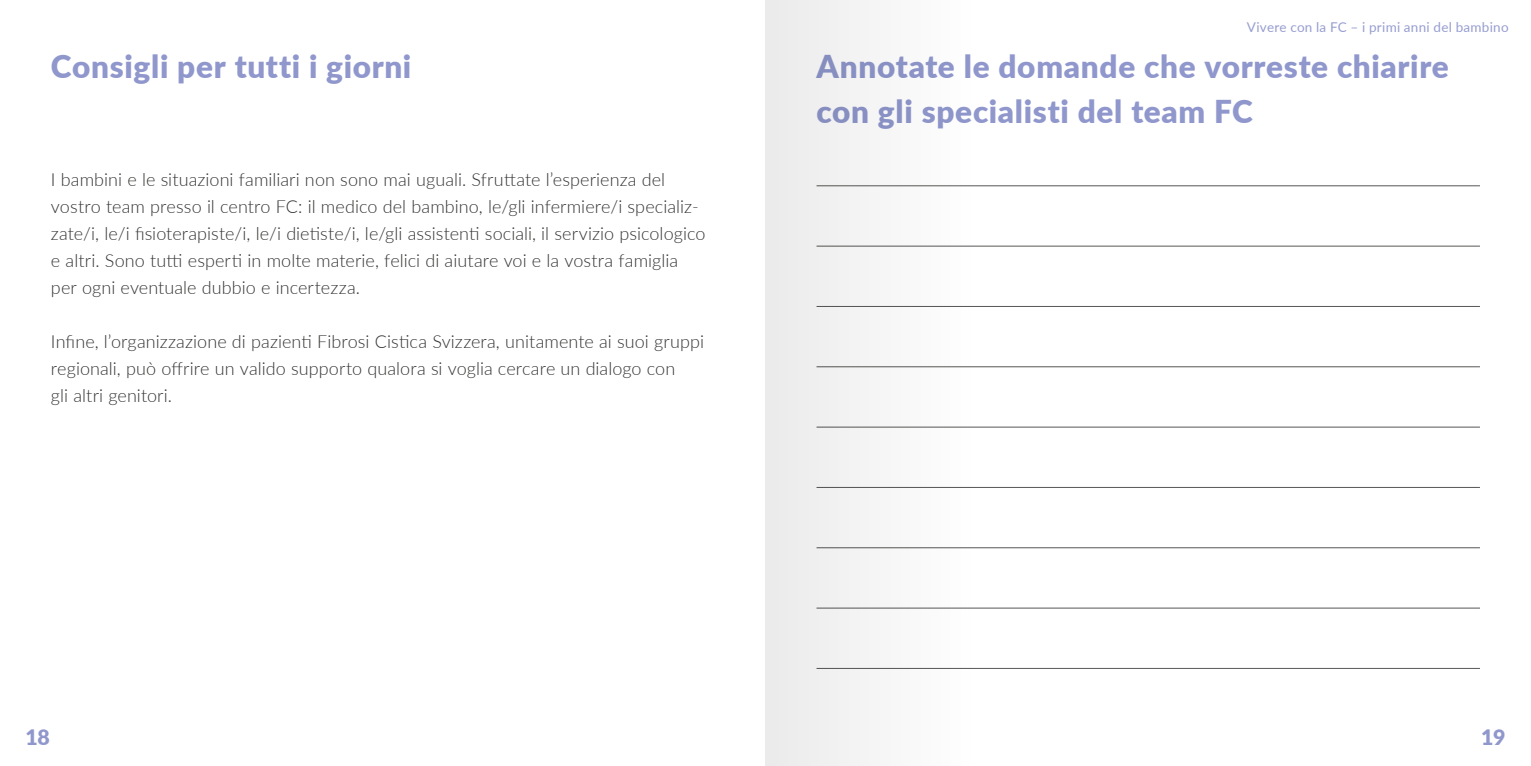
<style>
.page{position:relative;width:1531px;height:766px;background:#fff}
.page>*{position:absolute;margin:0;border:0;box-sizing:border-box;transform-origin:0 0}
.t1{font:900 31.5px/45px "Lato";letter-spacing:.02em;color:#8f97cc}
.t2{font:900 21.3px "Lato";color:#8f97cc}
.t3{font:300 18px/27px "Lato";color:#333332}
.t4{font:13.5px "Lato";letter-spacing:.02em;color:#979ed0}
</style>
<div class="page">
<hr style="left:816px;top:185px;width:664px;height:1px;background:#575756">
<hr style="left:816px;top:366px;width:664px;height:1px;background:#575756">
<hr style="left:816px;top:246px;width:664px;height:1px;background:#575756">
<hr style="left:816px;top:487px;width:664px;height:1px;background:#575756">
<hr style="left:816px;top:426px;width:664px;height:1px;background:#575756">
<hr style="left:816px;top:306px;width:664px;height:1px;background:#575756">
<hr style="left:816px;top:547px;width:664px;height:1px;background:#575756">
<hr style="left:816px;top:607px;width:664px;height:1px;background:#575756">
<hr style="left:816px;top:667px;width:664px;height:1px;background:#575756">
<div style="left:765px;top:0;width:255px;height:765px;background:#f6f6f6"></div>
<p class="t4" style="left:1247px;top:17px;width:263px">Vivere con la FC – i primi anni del bambino</p>
<h1 class="t1" style="left:51px;top:43px;width:362px">Consigli per tutti i giorni</h1>
<h1 class="t1" style="left:816px;top:43px;width:634px">Annotate le domande che vorreste chiarire con gli specialisti del team FC</h1>
<p class="t3" style="left:51px;top:165px;width:656px">I bambini e le situazioni familiari non sono mai uguali. Sfruttate l’esperienza del vostro team presso il centro FC: il medico del bambino, le/gli infermiere/i specializ&shy;zate/i, le/i fisioterapiste/i, le/i dietiste/i, le/gli assistenti sociali, il servizio psicologico e altri. Sono tutti esperti in molte materie, felici di aiutare voi e la vostra famiglia per ogni eventuale dubbio e incertezza.</p>
<p class="t3" style="left:51px;top:327px;width:654px">Infine, l’organizzazione di pazienti Fibrosi Cistica Svizzera, unitamente ai suoi gruppi regionali, può offrire un valido supporto qualora si voglia cercare un dialogo con<br>gli altri genitori.</p>
<p class="t2" style="left:26px;top:720px;width:26px">18</p>
<p class="t2" style="left:1481px;top:720px;width:26px">19</p>
</div>
